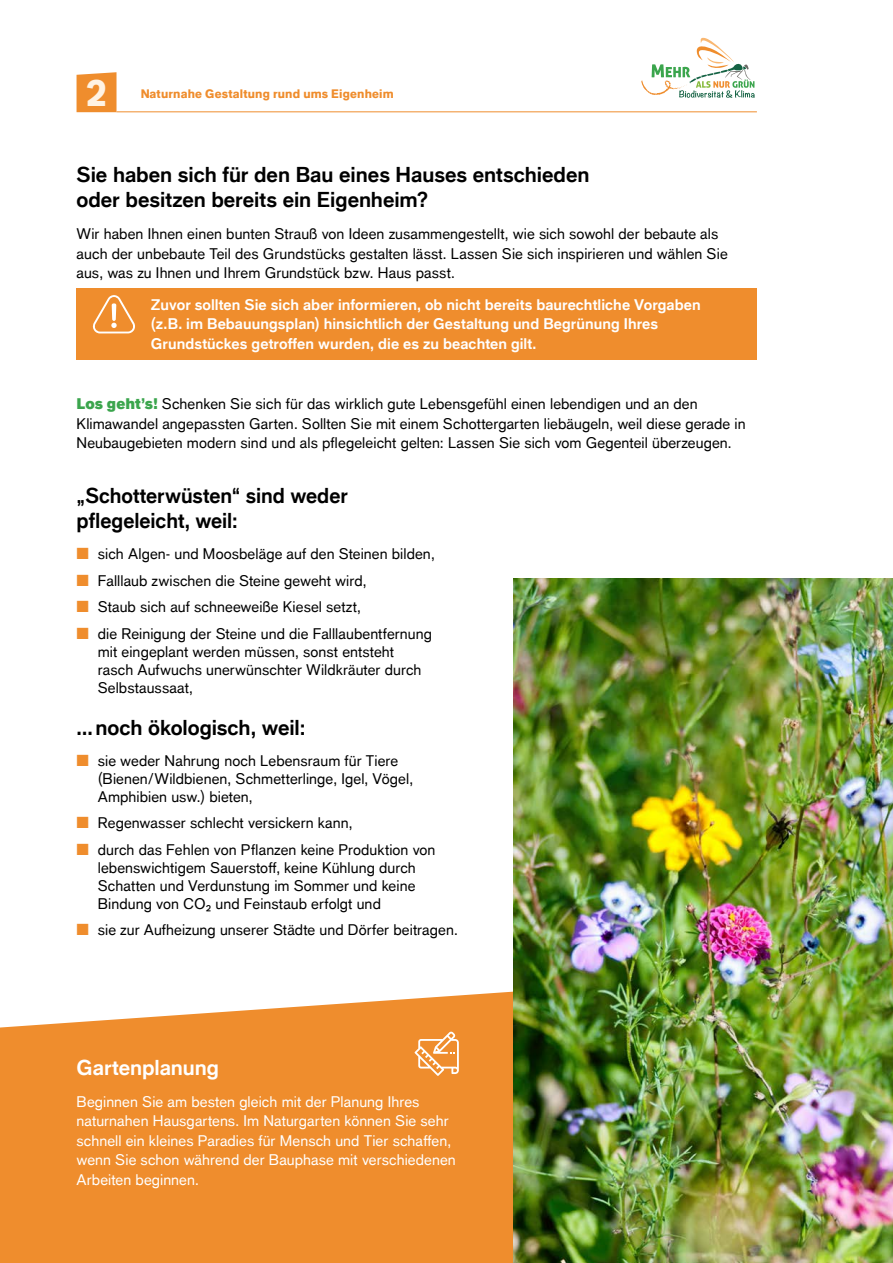
<style>
.page{position:relative;width:893px;height:1263px;background:#fff}
.page>*{position:absolute;margin:0;border:0;box-sizing:border-box;transform-origin:0 0}
.t1{font:900 36px "Applied Sans Pro";color:#fff3e4}
.t2{font:700 21px/25.2px "Applied Sans Pro";letter-spacing:-.005em;color:#000}
.t3{font:700 21px "Applied Sans Pro";letter-spacing:-.005em;color:#fff}
.t4{font:15px/18px "Applied Sans Pro";letter-spacing:.005em;color:#000}
.t5{font:15px/19.5px "Applied Sans Pro";letter-spacing:.005em;color:#fff}
.t6{font:700 15px/19.5px "Applied Sans Pro";letter-spacing:.005em;color:#fff}
.t7{font:900 12px "Applied Sans Pro";letter-spacing:.015em;color:#ef8d2d}
.s1{font-weight:900;color:#3ba54d}
.s2{color:#ef8d2d}
</style>
<div class="page">
<div style="left:77px;top:289px;width:680px;height:71px;background:#ef8d2d"></div>
<svg style="left:93px;top:295px;width:42px;height:38px"></svg>
<svg style="left:0;top:991px;width:513px;height:272px;background:#f0943b"></svg>
<svg style="left:414px;top:1031px;width:45px;height:45px;background:#f2aa62"></svg>
<img style="left:513px;top:578px;width:380px;height:685px">
<svg style="left:641px;top:37px;width:114px;height:61px"></svg>
<hr style="left:117px;top:111px;width:640px;height:1px;background:#ef8d2d">
<svg style="left:77px;top:72px;width:40px;height:40px;background:#ef9237"></svg>
<h1 class="t1" style="left:86px;top:72px;width:22px">2</h1>
<p class="t7" style="left:140px;top:86px;width:255px">Naturnahe Gestaltung rund ums Eigenheim</p>
<h2 class="t2" style="left:77px;top:161px;width:514px">Sie haben sich für den Bau eines Hauses entschieden oder besitzen bereits ein Eigenheim?</h2>
<p class="t4" style="left:77px;top:224px;width:653px;line-height:19.5px">Wir haben Ihnen einen bunten Strauß von Ideen zusammengestellt, wie sich sowohl der bebaute als auch der unbebaute Teil des Grundstücks gestalten lässt. Lassen Sie sich inspirieren und wählen Sie aus, was zu Ihnen und Ihrem Grundstück bzw. Haus passt.</p>
<p class="t6" style="left:151px;top:295px;width:551px">Zuvor sollten Sie sich aber informieren, ob nicht bereits baurechtliche Vorgaben (z.B. im Bebauungsplan) hinsichtlich der Gestaltung und Begrünung Ihres<br>Grundstückes getroffen wurden, die es zu beachten gilt.</p>
<p class="t4" style="left:77px;top:394px;width:670px;line-height:19.5px"><span class="s1">Los geht’s!</span> Schenken Sie sich für das wirklich gute Lebensgefühl einen lebendigen und an den<br>Klimawandel angepassten Garten. Sollten Sie mit einem Schottergarten liebäugeln, weil diese gerade in<br>Neubaugebieten modern sind und als pflegeleicht gelten: Lassen Sie sich vom Gegenteil überzeugen.</p>
<h2 class="t2" style="left:77px;top:483px;width:273px">„Schotterwüsten“ sind weder pflegeleicht, weil:</h2>
<p class="t4" style="left:77px;top:545px;width:360px"><span class="s2">■</span> sich Algen- und Moosbeläge auf den Steinen bilden,</p>
<p class="t4" style="left:77px;top:571px;width:292px"><span class="s2">■</span> Falllaub zwischen die Steine geweht wird,</p>
<p class="t4" style="left:77px;top:598px;width:286px"><span class="s2">■</span> Staub sich auf schneeweiße Kiesel setzt,</p>
<p class="t4" style="left:98px;top:624px;width:336px;text-indent:-21px"><span class="s2">■</span> die Reinigung der Steine und die Falllaubentfernung mit eingeplant werden müssen, sonst entsteht rasch Aufwuchs unerwünschter Wildkräuter durch Selbstaussaat,</p>
<h2 class="t2" style="left:77px;top:714px;width:230px">…noch ökologisch, weil:</h2>
<p class="t4" style="left:98px;top:751px;width:317px;text-indent:-21px"><span class="s2">■</span> sie weder Nahrung noch Lebensraum für Tiere (Bienen/Wildbienen, Schmetterlinge, Igel, Vögel,<br>Amphibien usw.) bieten,</p>
<p class="t4" style="left:77px;top:814px;width:277px"><span class="s2">■</span> Regenwasser schlecht versickern kann,</p>
<p class="t4" style="left:98px;top:840px;width:339px;text-indent:-21px"><span class="s2">■</span> durch das Fehlen von Pflanzen keine Produktion von lebenswichtigem Sauerstoff, keine Kühlung durch Schatten und Verdunstung im Sommer und keine Bindung von CO₂ und Feinstaub erfolgt und</p>
<p class="t4" style="left:77px;top:921px;width:383px"><span class="s2">■</span> sie zur Aufheizung unserer Städte und Dörfer beitragen.</p>
<h2 class="t3" style="left:77px;top:1054px;width:144px">Gartenplanung</h2>
<p class="t5" style="left:77px;top:1092px;width:381px">Beginnen Sie am besten gleich mit der Planung Ihres naturnahen Hausgartens. Im Naturgarten können Sie sehr schnell ein kleines Paradies für Mensch und Tier schaffen, wenn Sie schon während der Bauphase mit verschiedenen Arbeiten beginnen.</p>
</div>
